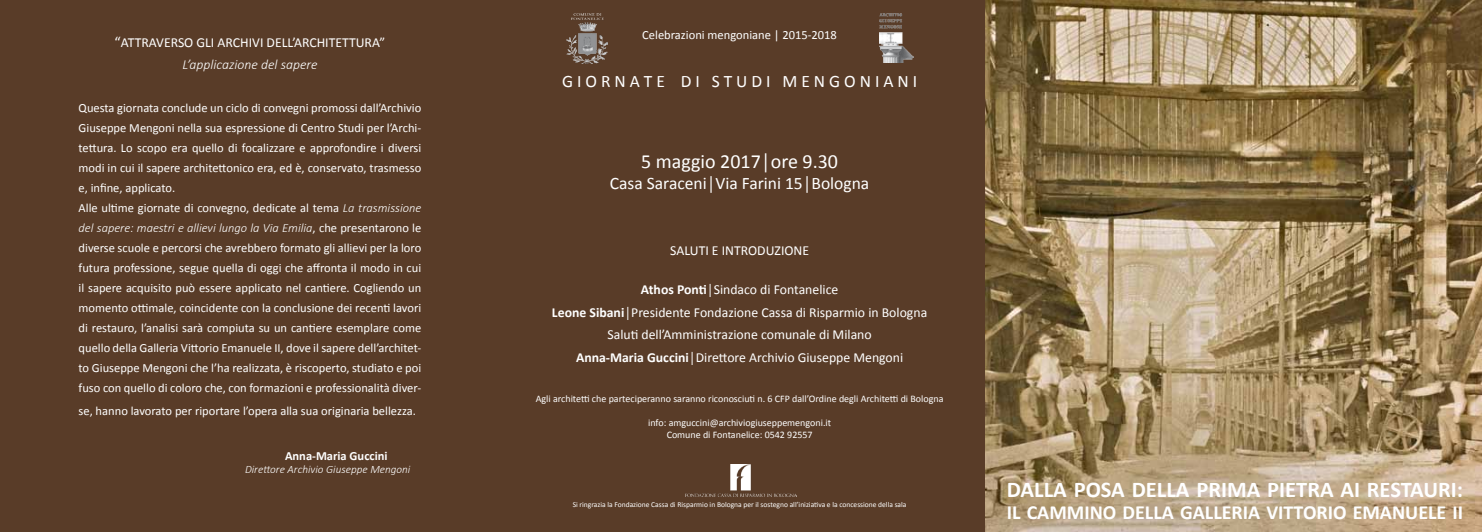
<style>
.page{position:relative;width:1482px;height:532px;background:#fff}
.page>*{position:absolute;margin:0;border:0;box-sizing:border-box;transform-origin:0 0}
.t1{font:700 22.5px "Calibri";color:#fff}
.t2{font:700 20px "Calibri";color:#fff}
.t3{font:20px "Calibri";color:#fff}
.t4{font:17.5px "Calibri";color:#fff}
.t5{font:13.75px/22.5px "Calibri";color:#fff;text-align:center}
.t6{font:12.5px/20px "Calibri";color:#fff}
.t7{font:700 12.5px "Calibri";color:#fff}
.t8{font:italic 300 11.25px "Calibri";color:#fff}
.t9{font:10px/12px "Calibri";color:#fff;text-align:center}
.t10{font:7.5px "Calibri";color:#fff}
.s1{font-size:15px}
.s2{font-weight:300;font-style:italic}
.s3{font-weight:700}
</style>
<div class="page">
<div style="left:0;top:0;width:985px;height:531px;background:#593c28"></div>
<img style="left:985px;top:0;width:496px;height:531px">
<img style="left:879px;top:13px;width:34px;height:49px">
<img style="left:567px;top:14px;width:40px;height:50px">
<img style="left:685px;top:464px;width:111px;height:32px">
<p class="t5" style="left:115px;top:31px;width:272px"><span class="s1">“</span>ATTRAVERSO GLI ARCHIVI DELL’ARCHITETTURA”<br><span class="s2">L’applicazione del sapere</span></p>
<p class="t6" style="left:79px;top:98px;width:344px">Questa giornata conclude un ciclo di convegni promossi dall’Archivio Giuseppe Mengoni nella sua espressione di Centro Studi per l’Archi&shy;tettura. Lo scopo era quello di focalizzare e approfondire i diversi modi in cui il sapere architettonico era, ed è, conservato, trasmesso e, infine, applicato.<br>Alle ultime giornate di convegno, dedicate al tema <span class="s2">La trasmissione del sapere: maestri e allievi lungo la Via Emilia</span>, che presentarono le diverse scuole e percorsi che avrebbero formato gli allievi per la loro futura professione, segue quella di oggi che affronta il modo in cui il sapere acquisito può essere applicato nel cantiere. Cogliendo un momento ottimale, coincidente con la conclusione dei recenti lavori di restauro, l’analisi sarà compiuta su un cantiere esemplare come quello della Galleria Vittorio Emanuele II, dove il sapere dell’architet&shy;to Giuseppe Mengoni che l’ha realizzata, è riscoperto, studiato e poi fuso con quello di coloro che, con formazioni e professionalità diver-</p>
<p class="t6" style="left:79px;top:400px;width:339px">se, hanno lavorato per riportare l’opera alla sua originaria bellezza.</p>
<p class="t7" style="left:285px;top:447px;width:104px">Anna-Maria Guccini</p>
<p class="t8" style="left:245px;top:462px;width:167px">Direttore Archivio Giuseppe Mengoni</p>
<p class="t6" style="left:642px;top:25px;width:196px">Celebrazioni mengoniane | 2015-2018</p>
<h3 class="t4" style="left:562px;top:70px;width:356px">G I O R N A T E D I S T U D I M E N G O N I A N I</h3>
<h2 class="t3" style="left:641px;top:149px;width:198px">5 maggio 2017│ore 9.30</h2>
<h3 class="t4" style="left:610px;top:172px;width:261px">Casa Saraceni│Via Farini 15│Bologna</h3>
<p class="t5" style="left:670px;top:239px;width:140px">SALUTI E INTRODUZIONE</p>
<p class="t5" style="left:552px;top:278px;width:377px"><span class="s3">Athos Ponti</span>│Sindaco di Fontanelice<br><span class="s3">Leone Sibani</span>│Presidente Fondazione Cassa di Risparmio in Bologna Saluti dell’Amministrazione comunale di Milano<br><span class="s3">Anna-Maria Guccini</span>│Direttore Archivio Giuseppe Mengoni</p>
<p class="t9" style="left:535px;top:392px;width:409px">Agli architetti che parteciperanno saranno riconosciuti n. 6 CFP dall’Ordine degli Architetti di Bologna</p>
<p class="t9" style="left:648px;top:416px;width:184px">info: amguccini@archiviogiuseppemengoni.it<br>Comune di Fontanelice: 0542 92557</p>
<p class="t10" style="left:572px;top:499px;width:335px">Si ringrazia la Fondazione Cassa di Risparmio in Bologna per il sostegno all’iniziativa e la concessione della sala</p>
<h1 class="t1" style="left:1006px;top:475px;width:457px">DALLA POSA DELLA PRIMA PIETRA AI RESTAURI:</h1>
<h2 class="t2" style="left:1006px;top:499px;width:457px">IL CAMMINO DELLA GALLERIA VITTORIO EMANUELE II</h2>
</div>
